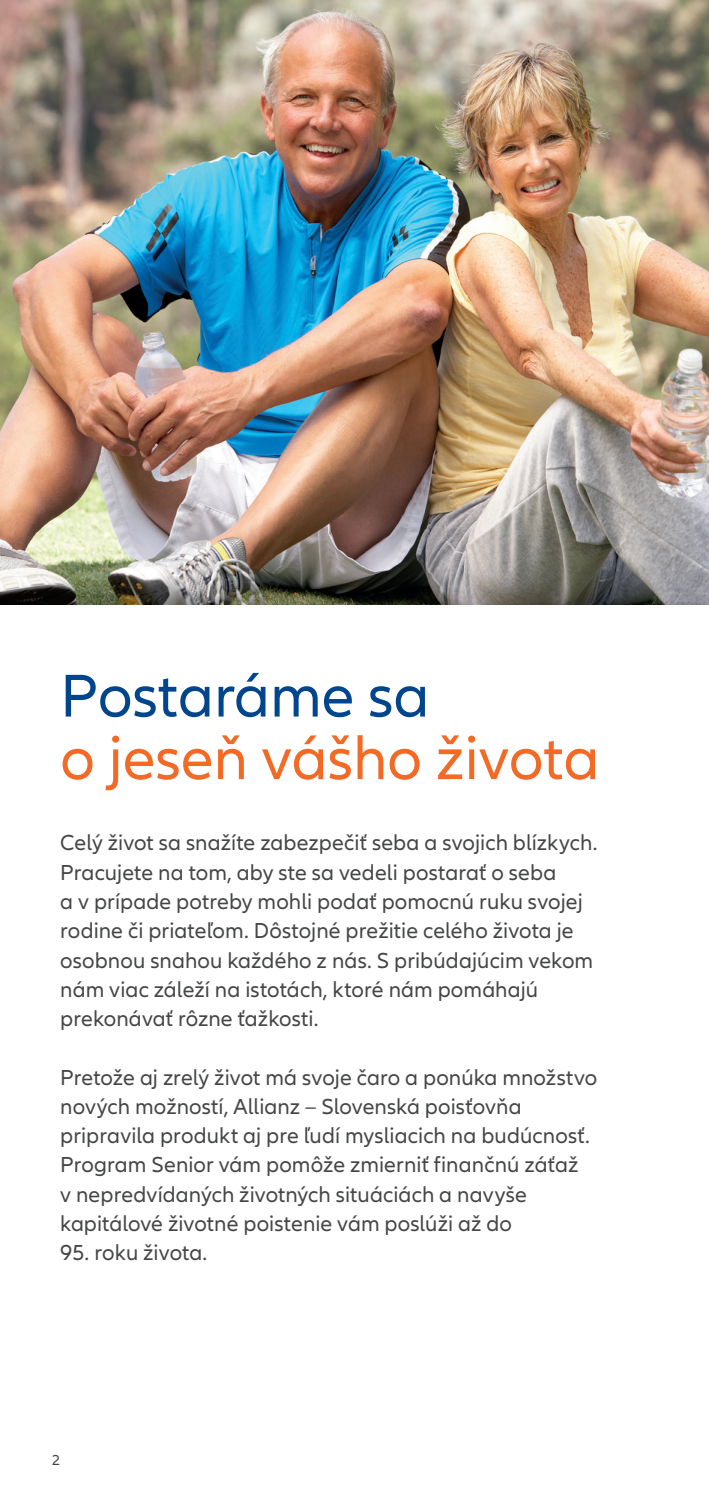
<style>
.page{position:relative;width:709px;height:1489px;background:#fff}
.page>*{position:absolute;margin:0;border:0;box-sizing:border-box;transform-origin:0 0}
.t1{font:62.5px "Allianz Neo";color:#f36a27}
.t2{font:62.5px "Allianz Neo";color:#01468c}
.t3{font:22.5px/29.2px "Allianz Neo";letter-spacing:.005em;color:#454647}
.t4{font:15px "Allianz Neo";color:#454647}
</style>
<div class="page">
<img style="left:0;top:0;width:709px;height:604px">
<h1 class="t2" style="left:60px;top:660px;width:371px">Postaráme sa</h1>
<h1 class="t1" style="left:60px;top:722px;width:541px">o jeseň vášho života</h1>
<p class="t3" style="left:60px;top:828px;width:539px">Celý život sa snažíte zabezpečiť seba a svojich blízkych.<br>Pracujete na tom, aby ste sa vedeli postarať o seba<br>a v prípade potreby mohli podať pomocnú ruku svojej rodine či priateľom. Dôstojné prežitie celého života je osobnou snahou každého z nás. S pribúdajúcim vekom nám viac záleží na istotách, ktoré nám pomáhajú prekonávať rôzne ťažkosti.</p>
<p class="t3" style="left:60px;top:1062px;width:538px">Pretože aj zrelý život má svoje čaro a ponúka množstvo nových možností, Allianz – Slovenská poisťovňa pripravila produkt aj pre ľudí mysliacich na budúcnosť.<br>Program Senior vám pomôže zmierniť finančnú záťaž<br>v nepredvídaných životných situáciách a navyše kapitálové životné poistenie vám poslúži až do</p>
<p class="t3" style="left:60px;top:1238px;width:149px">95. roku života.</p>
<p class="t4" style="left:52px;top:1451px;width:10px">2</p>
</div>
